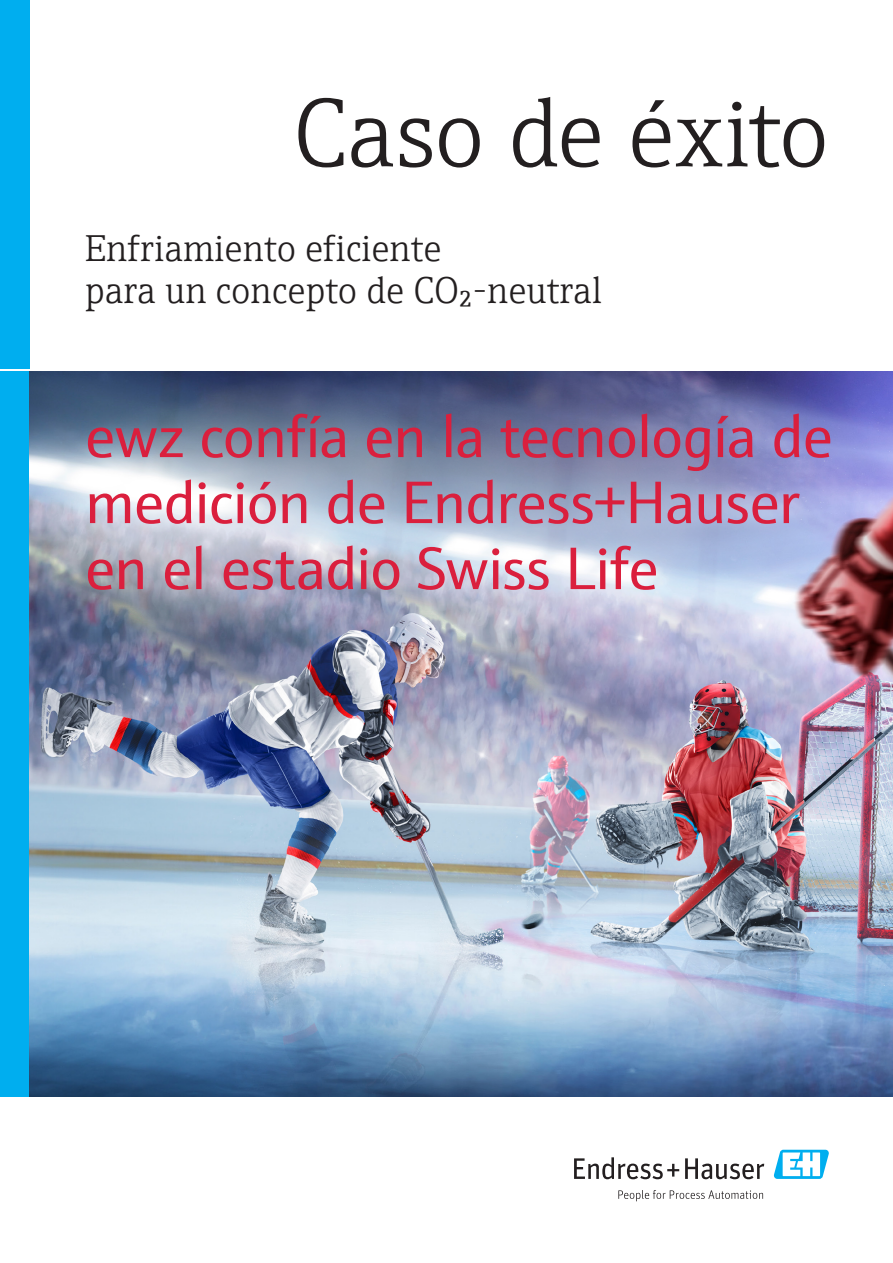
<style>
.page{position:relative;width:893px;height:1263px;background:#fff}
.page>*{position:absolute;margin:0;border:0;box-sizing:border-box;transform-origin:0 0}
.Headline_Title_-_65pt{font:300 97.5px "E+H Serif";letter-spacing:-.015em;color:#231f20}
.Magazine_Title_Teaser_XL_Regular{font:60px/66px "E+H Sans";letter-spacing:-.015em;color:#da1f3d}
.Subheadline_Title_-_25pt{font:300 37.5px "E+H Serif";color:#231f20}
</style>
<div class="page">
<svg style="left:574px;top:1157px;width:105px;height:22px"></svg>
<svg style="left:685px;top:1158px;width:79px;height:21px"></svg>
<svg style="left:618px;top:1190px;width:145px;height:11px"></svg>
<svg style="left:773px;top:1150px;width:56px;height:29px"></svg>
<div style="left:0;top:0;width:30px;height:369px;background:#00aeef"></div>
<div style="left:0;top:371px;width:30px;height:725px;background:#00aeef"></div>
<img style="left:30px;top:371px;width:863px;height:725px">
<svg style="left:34px;top:398px;width:319px;height:237px;background:#9fa8b7"></svg>
<svg style="left:249px;top:373px;width:319px;height:224px;background:#646e91"></svg>
<svg style="left:407px;top:381px;width:319px;height:237px;background:#9ea6c0"></svg>
<svg style="left:565px;top:377px;width:318px;height:236px;background:#99a0c9"></svg>
<svg style="left:128px;top:375px;width:318px;height:237px;background:#9faabd"></svg>
<p class="Headline_Title_-_65pt" style="left:293px;top:62px;width:537px">Caso de éxito</p>
<p class="Subheadline_Title_-_25pt" style="left:85px;top:221px;width:358px">Enfriamiento eficiente</p>
<p class="Subheadline_Title_-_25pt" style="left:85px;top:263px;width:518px">para un concepto de CO₂-neutral</p>
<p class="Magazine_Title_Teaser_XL_Regular" style="left:85px;top:399px;width:749px">ewz confía en la tecnología de medición de Endress+Hauser</p>
<p class="Magazine_Title_Teaser_XL_Regular" style="left:85px;top:531px;width:575px">en el estadio Swiss Life</p>
</div>
